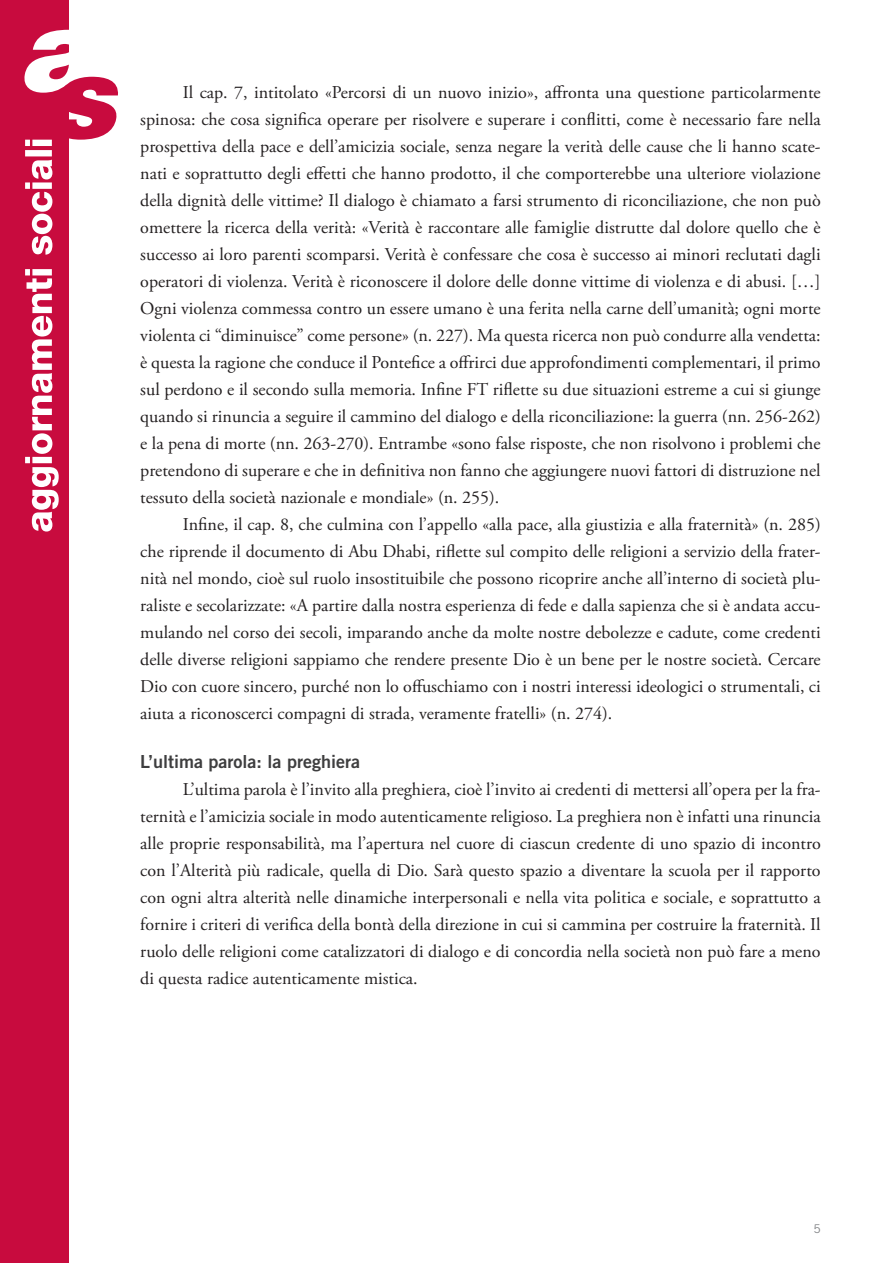
<style>
.page{position:relative;width:893px;height:1263px;background:#fff}
.page>*{position:absolute;margin:0;border:0;box-sizing:border-box;transform-origin:0 0}
._01_TESTO_ARTICOLO{font:18px/27px "Adobe Garamond Pro";color:#231f20;text-align:justify}
._03_TITOLETTO_paragr{font:18px "Trade Gothic LT Std Bd 2";color:#3e3e3f}
.Pie__pagina{font:12px "Trade Gothic LT Std";color:#808285}
</style>
<div class="page">
<div style="left:0;top:0;width:68px;height:1263px;background:#c80b3e"></div>
<svg style="left:24px;top:30px;width:94px;height:501px"></svg>
<p class="_01_TESTO_ARTICOLO" style="left:140px;top:80px;width:682px;text-indent:43px">Il cap. 7, intitolato «Percorsi di un nuovo inizio», affronta una questione particolarmente spinosa: che cosa significa operare per risolvere e superare i conflitti, come è necessario fare nella prospettiva della pace e dell’amicizia sociale, senza negare la verità delle cause che li hanno scate&shy;nati e soprattutto degli effetti che hanno prodotto, il che comporterebbe una ulteriore violazione della dignità delle vittime? Il dialogo è chiamato a farsi strumento di riconciliazione, che non può omettere la ricerca della verità: «Verità è raccontare alle famiglie distrutte dal dolore quello che è successo ai loro parenti scomparsi. Verità è confessare che cosa è successo ai minori reclutati dagli operatori di violenza. Verità è riconoscere il dolore delle donne vittime di violenza e di abusi. […] Ogni violenza commessa contro un essere umano è una ferita nella carne dell’umanità; ogni morte violenta ci “diminuisce” come persone» (n. 227). Ma questa ricerca non può condurre alla vendetta: è questa la ragione che conduce il Pontefice a offrirci due approfondimenti complementari, il primo sul perdono e il secondo sulla memoria. Infine FT riflette su due situazioni estreme a cui si giunge quando si rinuncia a seguire il cammino del dialogo e della riconciliazione: la guerra (nn. 256-262) e la pena di morte (nn. 263-270). Entrambe «sono false risposte, che non risolvono i problemi che pretendono di superare e che in definitiva non fanno che aggiungere nuovi fattori di distruzione nel tessuto della società nazionale e mondiale» (n. 255).</p>
<p class="_01_TESTO_ARTICOLO" style="left:140px;top:512px;width:682px;text-indent:43px">Infine, il cap. 8, che culmina con l’appello «alla pace, alla giustizia e alla fraternità» (n. 285) che riprende il documento di Abu Dhabi, riflette sul compito delle religioni a servizio della frater&shy;nità nel mondo, cioè sul ruolo insostituibile che possono ricoprire anche all’interno di società plu&shy;raliste e secolarizzate: «A partire dalla nostra esperienza di fede e dalla sapienza che si è andata accu&shy;mulando nel corso dei secoli, imparando anche da molte nostre debolezze e cadute, come credenti delle diverse religioni sappiamo che rendere presente Dio è un bene per le nostre società. Cercare Dio con cuore sincero, purché non lo offuschiamo con i nostri interessi ideologici o strumentali, ci aiuta a riconoscerci compagni di strada, veramente fratelli» (n. 274).</p>
<p class="_03_TITOLETTO_paragr" style="left:140px;top:750px;width:221px">L’ultima parola: la preghiera</p>
<p class="_01_TESTO_ARTICOLO" style="left:140px;top:776px;width:682px;text-indent:43px">L’ultima parola è l’invito alla preghiera, cioè l’invito ai credenti di mettersi all’opera per la fra&shy;ternità e l’amicizia sociale in modo autenticamente religioso. La preghiera non è infatti una rinuncia alle proprie responsabilità, ma l’apertura nel cuore di ciascun credente di uno spazio di incontro con l’Alterità più radicale, quella di Dio. Sarà questo spazio a diventare la scuola per il rapporto con ogni altra alterità nelle dinamiche interpersonali e nella vita politica e sociale, e soprattutto a fornire i criteri di verifica della bontà della direzione in cui si cammina per costruire la fraternità. Il ruolo delle religioni come catalizzatori di dialogo e di concordia nella società non può fare a meno di questa radice autenticamente mistica.</p>
<p class="Pie__pagina" style="left:813px;top:1222px;width:9px">5</p>
</div>
